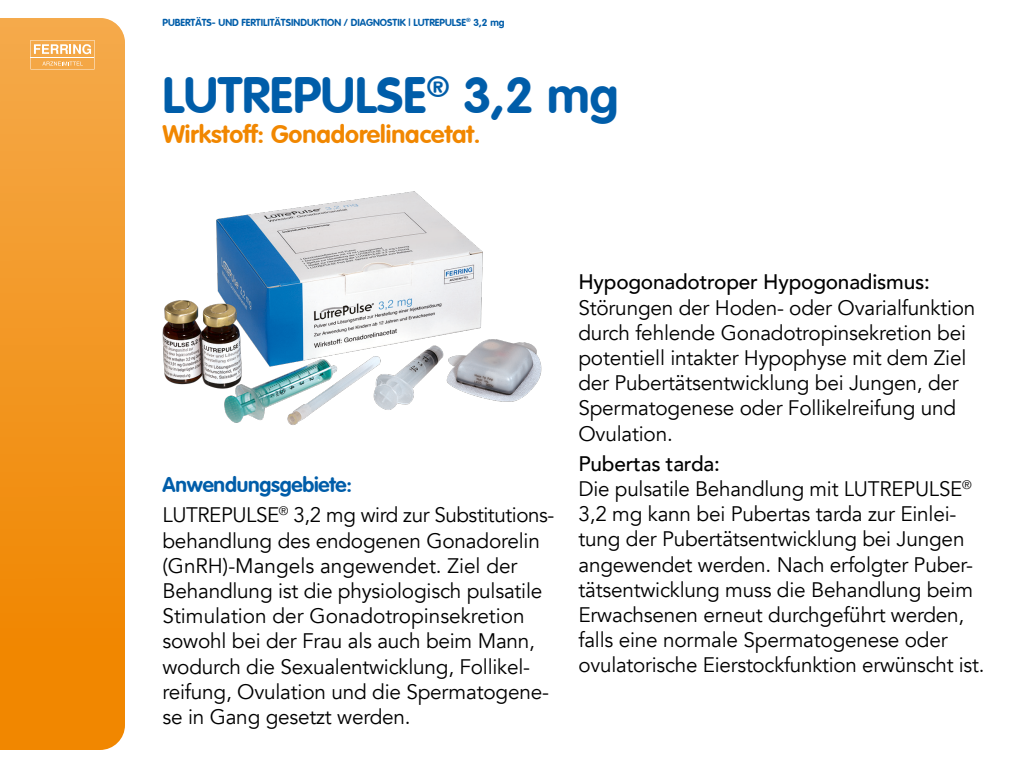
<style>
.page{position:relative;width:1024px;height:768px;background:#fff}
.page>*{position:absolute;margin:0;border:0;box-sizing:border-box;transform-origin:0 0}
.t1{font:700 50px "VAG Rounded";color:#005da9}
.t2{font:700 25px "VAG Rounded";color:#f18700}
.t3{font:21px/25.2px "Avenir";letter-spacing:-.01em;color:#000}
.t4{font:500 21px "Avenir";letter-spacing:-.01em;color:#000}
.t5{font:700 21px "VAG Rounded";letter-spacing:-.01em;color:#005da9}
.t6{font:700 10px "VAG Rounded";color:#005da9}
.s1{font-weight:500}
</style>
<div class="page">
<svg style="left:0;top:18px;width:125px;height:732px;background:#f29520"></svg>
<hr style="left:30px;top:58px;width:64px;height:1px;background:#fff">
<svg style="left:31px;top:40px;width:63px;height:29px;background:#f6bc72"></svg>
<img style="left:162px;top:191px;width:380px;height:234px">
<p class="t6" style="left:162px;top:16px;width:344px">PUBERTÄTS- UND FERTILITÄTSINDUKTION / DIAGNOSTIK | LUTREPULSE<sup>®</sup> 3,2 mg</p>
<h1 class="t1" style="left:162px;top:67px;width:458px">LUTREPULSE<sup>®</sup> 3,2 mg</h1>
<p class="t2" style="left:163px;top:120px;width:320px">Wirkstoff: Gonadorelinacetat.</p>
<p class="t5" style="left:162px;top:472px;width:191px">Anwendungsgebiete:</p>
<p class="t3" style="left:162px;top:503px;width:393px">LUTREPULSE<sup>®</sup> 3,2 mg wird zur Substitutions&shy;behandlung des endogenen Gonadorelin (GnRH)-Mangels angewendet. Ziel der Behandlung ist die physiologisch pulsatile Stimulation der Gonadotropinsekretion sowohl bei der Frau als auch beim Mann, wodurch die Sexualentwicklung, Follikel&shy;reifung, Ovulation und die Spermatogene&shy;se in Gang gesetzt werden.</p>
<p class="t4" style="left:578px;top:264px;width:353px">Hypogonadotroper Hypogonadismus:</p>
<p class="t3" style="left:578px;top:295px;width:399px">Störungen der Hoden- oder Ovarialfunktion durch fehlende Gonadotropinsekretion bei potentiell intakter Hypophyse mit dem Ziel der Pubertätsentwicklung bei Jungen, der Spermatogenese oder Follikelreifung und Ovulation.</p>
<p class="t3" style="left:578px;top:451px;width:408px"><span class="s1">Pubertas tarda:<br></span>Die pulsatile Behandlung mit LUTREPULSE<sup>® </sup>3,2 mg kann bei Pubertas tarda zur Einlei&shy;tung der Pubertätsentwicklung bei Jungen angewendet werden. Nach erfolgter Puber&shy;tätsentwicklung muss die Behandlung beim Erwachsenen erneut durchgeführt werden, falls eine normale Spermatogenese oder ovulatorische Eierstockfunktion erwünscht ist.</p>
</div>
